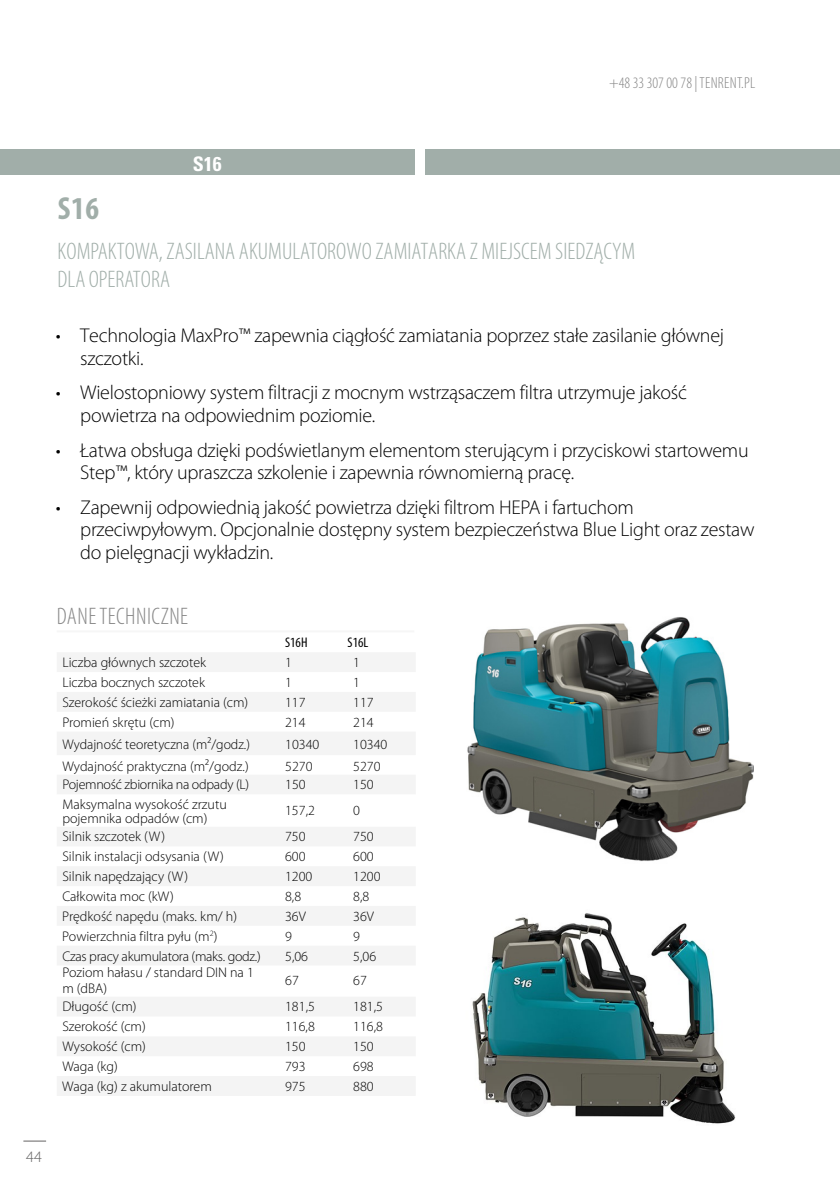
<style>
.page{position:relative;width:840px;height:1191px;background:#fff}
.page>*{position:absolute;margin:0;border:0;box-sizing:border-box;transform-origin:0 0}
.t1{font:700 condensed 32px "Myriad Pro";color:#a1aea9}
.t2{font:300 condensed 24px/28px "Myriad Pro";color:#a1aea9}
.t3{font:300 condensed 24px "Myriad Pro";letter-spacing:.02em;color:#878787}
.t4{font:300 20px/22.8px "Myriad Pro";letter-spacing:-.015em;color:#000}
.t5{font:700 condensed 20px "Univers";color:#fff}
.t6{font:300 condensed 16px "Myriad Pro";letter-spacing:.02em;color:#878787}
.t7{font:300 16px "Myriad Pro";color:#646363}
.t8{font:300 14px/14px "Myriad Pro";color:#000}
.t9{font:300 14px "Myriad Pro";letter-spacing:-.02em;color:#000}
.t10{font:condensed 14px "Myriad Pro";color:#000}
</style>
<div class="page">
<svg style="left:23px;top:1140px;width:23px;height:1px"></svg>
<div style="left:0;top:150px;width:414px;height:25px;background:#a1aea9"></div>
<div style="left:425px;top:149px;width:414px;height:26px;background:#a1aea9"></div>
<img style="left:467px;top:617px;width:286px;height:244px">
<hr style="left:57px;top:630px;width:357px;height:2px;background:#f6f6f6">
<svg style="left:57px;top:653px;width:358px;height:443px;fill:#f4f4f4"></svg>
<svg style="left:57px;top:672px;width:358px;height:154px"></svg>
<img style="left:472px;top:913px;width:264px;height:211px">
<p class="t6" style="left:609px;top:74px;width:148px">+48 33 307 00 78 | TENRENT.PL</p>
<h3 class="t5" style="left:192px;top:151px;width:30px">S16</h3>
<h1 class="t1" style="left:58px;top:189px;width:43px">S16</h1>
<h2 class="t2" style="left:58px;top:237px;width:579px">KOMPAKTOWA, ZASILANA AKUMULATOROWO ZAMIATARKA Z MIEJSCEM SIEDZĄCYM<br>DLA OPERATORA</h2>
<h3 class="t4" style="left:80px;top:324px;width:645px;text-indent:-24px">• Technologia MaxPro™ zapewnia ciągłość zamiatania poprzez stałe zasilanie głównej szczotki.</h3>
<h3 class="t4" style="left:80px;top:381px;width:608px;text-indent:-24px">• Wielostopniowy system filtracji z mocnym wstrząsaczem filtra utrzymuje jakość powietrza na odpowiednim poziomie.</h3>
<h3 class="t4" style="left:80px;top:438px;width:669px;text-indent:-24px">• Łatwa obsługa dzięki podświetlanym elementom sterującym i przyciskowi startowemu<br>Step™, który upraszcza szkolenie i zapewnia równomierną pracę.</h3>
<h3 class="t4" style="left:80px;top:495px;width:675px;text-indent:-24px">• Zapewnij odpowiednią jakość powietrza dzięki filtrom HEPA i fartuchom przeciwpyłowym. Opcjonalnie dostępny system bezpieczeństwa Blue Light oraz zestaw do pielęgnacji wykładzin.</h3>
<h2 class="t3" style="left:57px;top:603px;width:133px">DANE TECHNICZNE</h2>
<p class="t10" style="left:285px;top:633px;width:24px">S16H</p>
<p class="t10" style="left:347px;top:633px;width:22px">S16L</p>
<p class="t8" style="left:62px;top:655px;width:145px">Liczba głównych szczotek</p>
<p class="t8" style="left:285px;top:655px;width:8px">1</p>
<p class="t8" style="left:353px;top:655px;width:8px">1</p>
<p class="t8" style="left:62px;top:675px;width:144px">Liczba bocznych szczotek</p>
<p class="t8" style="left:285px;top:675px;width:8px">1</p>
<p class="t8" style="left:353px;top:675px;width:8px">1</p>
<p class="t8" style="left:62px;top:695px;width:187px">Szerokość ścieżki zamiatania (cm)</p>
<p class="t8" style="left:285px;top:695px;width:22px">117</p>
<p class="t8" style="left:353px;top:695px;width:22px">117</p>
<p class="t8" style="left:62px;top:715px;width:114px">Promień skrętu (cm)</p>
<p class="t8" style="left:285px;top:715px;width:22px">214</p>
<p class="t8" style="left:353px;top:715px;width:22px">214</p>
<p class="t8" style="left:62px;top:737px;width:189px">Wydajność teoretyczna (m²/godz.)</p>
<p class="t8" style="left:285px;top:737px;width:36px">10340</p>
<p class="t8" style="left:353px;top:737px;width:36px">10340</p>
<p class="t8" style="left:62px;top:759px;width:188px">Wydajność praktyczna (m²/godz.)</p>
<p class="t8" style="left:285px;top:759px;width:29px">5270</p>
<p class="t8" style="left:353px;top:759px;width:29px">5270</p>
<p class="t9" style="left:62px;top:775px;width:188px">Pojemność zbiornika na odpady (L)</p>
<p class="t8" style="left:285px;top:777px;width:22px">150</p>
<p class="t8" style="left:353px;top:777px;width:22px">150</p>
<p class="t8" style="left:62px;top:797px;width:166px">Maksymalna wysokość zrzutu pojemnika odpadów (cm)</p>
<p class="t8" style="left:285px;top:803px;width:31px">157,2</p>
<p class="t8" style="left:353px;top:803px;width:8px">0</p>
<p class="t8" style="left:62px;top:829px;width:104px">Silnik szczotek (W)</p>
<p class="t8" style="left:285px;top:829px;width:22px">750</p>
<p class="t8" style="left:353px;top:829px;width:22px">750</p>
<p class="t8" style="left:62px;top:849px;width:163px">Silnik instalacji odsysania (W)</p>
<p class="t8" style="left:285px;top:849px;width:22px">600</p>
<p class="t8" style="left:353px;top:849px;width:22px">600</p>
<p class="t8" style="left:62px;top:869px;width:127px">Silnik napędzający (W)</p>
<p class="t8" style="left:285px;top:869px;width:29px">1200</p>
<p class="t8" style="left:353px;top:869px;width:29px">1200</p>
<p class="t8" style="left:62px;top:889px;width:113px">Całkowita moc (kW)</p>
<p class="t8" style="left:285px;top:889px;width:18px">8,8</p>
<p class="t8" style="left:353px;top:889px;width:18px">8,8</p>
<p class="t8" style="left:62px;top:909px;width:176px">Prędkość napędu (maks. km/ h)</p>
<p class="t8" style="left:285px;top:909px;width:22px">36V</p>
<p class="t8" style="left:353px;top:909px;width:22px">36V</p>
<p class="t8" style="left:62px;top:929px;width:156px">Powierzchnia filtra pyłu (m<sup>2</sup>)</p>
<p class="t8" style="left:285px;top:929px;width:8px">9</p>
<p class="t8" style="left:353px;top:929px;width:8px">9</p>
<p class="t9" style="left:62px;top:947px;width:200px">Czas pracy akumulatora (maks. godz.)</p>
<p class="t8" style="left:285px;top:949px;width:24px">5,06</p>
<p class="t8" style="left:353px;top:949px;width:24px">5,06</p>
<p class="t8" style="left:62px;top:964px;width:193px;line-height:16px">Poziom hałasu / standard DIN na 1 m (dBA)</p>
<p class="t8" style="left:285px;top:973px;width:15px">67</p>
<p class="t8" style="left:353px;top:973px;width:15px">67</p>
<p class="t8" style="left:62px;top:999px;width:76px">Długość (cm)</p>
<p class="t8" style="left:285px;top:999px;width:31px">181,5</p>
<p class="t8" style="left:353px;top:999px;width:31px">181,5</p>
<p class="t8" style="left:62px;top:1019px;width:85px">Szerokość (cm)</p>
<p class="t8" style="left:285px;top:1019px;width:31px">116,8</p>
<p class="t8" style="left:353px;top:1019px;width:31px">116,8</p>
<p class="t8" style="left:62px;top:1039px;width:85px">Wysokość (cm)</p>
<p class="t8" style="left:285px;top:1039px;width:22px">150</p>
<p class="t8" style="left:353px;top:1039px;width:22px">150</p>
<p class="t8" style="left:62px;top:1059px;width:57px">Waga (kg)</p>
<p class="t8" style="left:285px;top:1059px;width:22px">793</p>
<p class="t8" style="left:353px;top:1059px;width:22px">698</p>
<p class="t8" style="left:62px;top:1079px;width:151px">Waga (kg) z akumulatorem</p>
<p class="t8" style="left:285px;top:1079px;width:22px">975</p>
<p class="t8" style="left:353px;top:1079px;width:22px">880</p>
<p class="t7" style="left:26px;top:1147px;width:17px">44</p>
</div>
